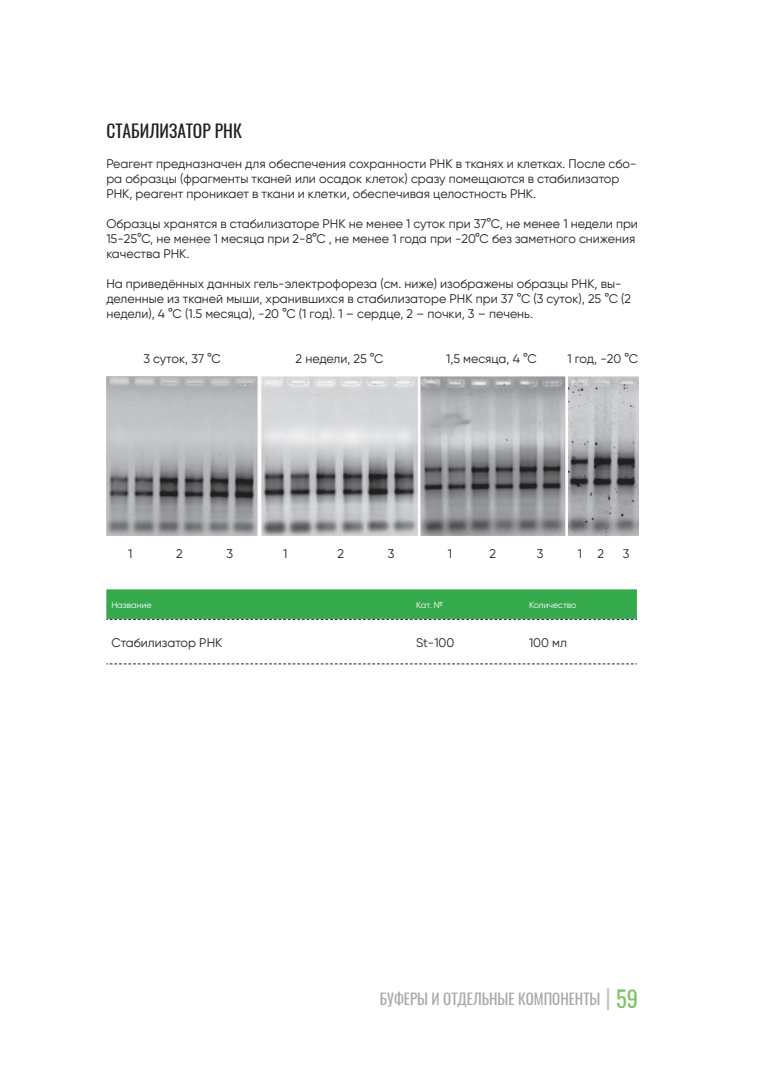
<style>
.page{position:relative;width:780px;height:1088px;background:#fff}
.page>*{position:absolute;margin:0;border:0;box-sizing:border-box;transform-origin:0 0}
.t1{font:17.5px "Oswald";color:#231f20}
.t2{font:15px "Oswald";color:#a8a9ad}
.t3{font:12.5px/15px "Gilroy";color:#231f20}
.t4{font:8.75px "Gilroy";color:#fff}
.s1{font-size:22.5px;color:#c7c8ca}
.s2{font-size:22.5px;color:#7ec568}
</style>
<div class="page">
<svg style="left:106px;top:663px;width:531px;height:1px"></svg>
<svg style="left:106px;top:589px;width:531px;height:31px;background:#3aa950"></svg>
<img style="left:106px;top:377px;width:532px;height:158px">
<h1 class="t1" style="left:106px;top:115px;width:137px">СТАБИЛИЗАТОР РНК</h1>
<p class="t3" style="left:106px;top:156px;width:531px">Реагент предназначен для обеспечения сохранности РНК в тканях и клетках. После сбо&shy;ра образцы (фрагменты тканей или осадок клеток) сразу помещаются в стабилизатор<br>РНК, реагент проникает в ткани и клетки, обеспечивая целостность РНК.</p>
<p class="t3" style="left:106px;top:216px;width:533px">Образцы хранятся в стабилизаторе РНК не менее 1 суток при 37°C, не менее 1 недели при<br>15-25°C, не менее 1 месяца при 2-8°C , не менее 1 года при -20°C без заметного снижения качества РНК.</p>
<p class="t3" style="left:106px;top:276px;width:526px">На приведённых данных гель-электрофореза (см. ниже) изображены образцы РНК, вы&shy;деленные из тканей мыши, хранившихся в стабилизаторе РНК при 37 °C (3 суток), 25 °C (2 недели), 4 °C (1.5 месяца), -20 °C (1 год). 1 – сердце, 2 – почки, 3 – печень.</p>
<p class="t3" style="left:143px;top:351px;width:79px">3 суток, 37 °C</p>
<p class="t3" style="left:295px;top:351px;width:89px">2 недели, 25 °C</p>
<p class="t3" style="left:446px;top:351px;width:92px">1,5 месяца, 4 °C</p>
<p class="t3" style="left:567px;top:351px;width:72px">1 год, -20 °C</p>
<p class="t3" style="left:128px;top:546px;width:6px">1</p>
<p class="t3" style="left:176px;top:546px;width:8px">2</p>
<p class="t3" style="left:226px;top:546px;width:8px">3</p>
<p class="t3" style="left:283px;top:546px;width:6px">1</p>
<p class="t3" style="left:337px;top:546px;width:8px">2</p>
<p class="t3" style="left:388px;top:546px;width:8px">3</p>
<p class="t3" style="left:447px;top:546px;width:6px">1</p>
<p class="t3" style="left:489px;top:546px;width:8px">2</p>
<p class="t3" style="left:536px;top:546px;width:8px">3</p>
<p class="t3" style="left:577px;top:546px;width:6px">1</p>
<p class="t3" style="left:597px;top:546px;width:8px">2</p>
<p class="t3" style="left:623px;top:546px;width:8px">3</p>
<p class="t4" style="left:111px;top:599px;width:42px">Название</p>
<p class="t4" style="left:416px;top:599px;width:28px">Кат. №</p>
<p class="t4" style="left:529px;top:599px;width:49px">Количество</p>
<p class="t3" style="left:111px;top:635px;width:113px">Стабилизатор РНК</p>
<p class="t3" style="left:416px;top:635px;width:40px">St-100</p>
<p class="t3" style="left:529px;top:635px;width:39px">100 мл</p>
<p class="t2" style="left:380px;top:986px;width:260px">БУФЕРЫ И ОТДЕЛЬНЫЕ КОМПОНЕНТЫ <span class="s1">|</span> <span class="s2">59</span></p>
</div>
